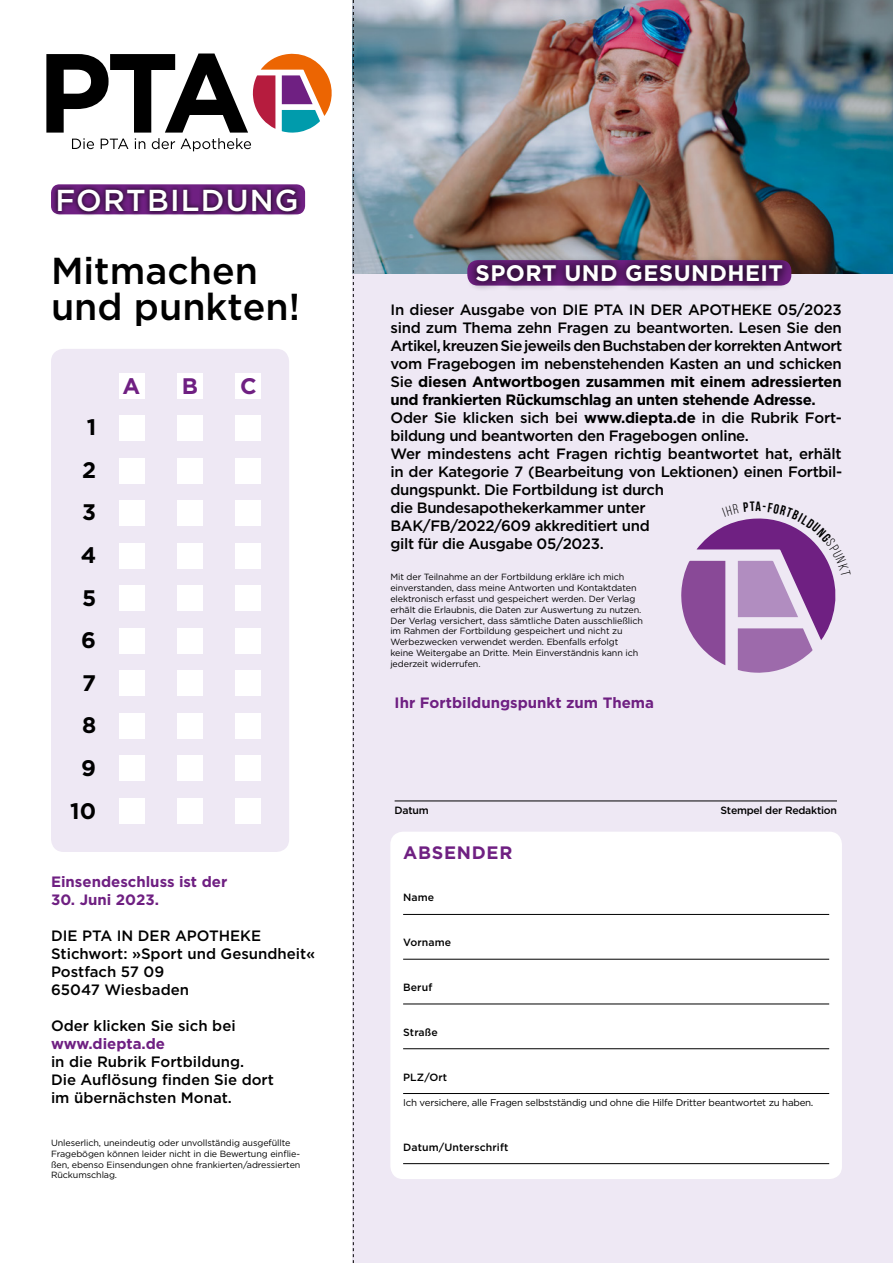
<style>
.page{position:relative;width:893px;height:1263px;background:#fff}
.page>*{position:absolute;margin:0;border:0;box-sizing:border-box;transform-origin:0 0}
.t1{font:500 37.5px/36px "Gotham";color:#000}
.t2{font:500 30.3px "Gotham";letter-spacing:.04em;color:#fff}
.t3{font:700 22.5px "Gotham";letter-spacing:.02em;color:#fff}
.t4{font:700 22.5px/42.6px "Gotham";color:#000;text-align:right}
.t5{font:700 22.5px "Gotham";color:#6f2082}
.t6{font:700 18px "Gotham";letter-spacing:.04em;color:#6f2082}
.t7{font:500 15px/18px "Gotham";letter-spacing:-.025em;color:#000}
.t8{font:500 15px/18px "Gotham";color:#000}
.t9{font:700 15px "Gotham";color:#6f2082}
.t10{font:500 10.5px "Gotham";letter-spacing:.01em;color:#000}
.t11{font:500 10.5px "Gotham";letter-spacing:-.025em;color:#000}
.t12{font:9.75px "Gotham";letter-spacing:-.025em;color:#000}
.t13{font:9px/10.8px "Gotham";letter-spacing:-.01em;color:#000}
.s1{font-weight:700}
.s2{font-size:10.5px}
</style>
<div class="page">
<div style="left:353px;top:0;width:540px;height:1263px;background:#eee8f4"></div>
<hr style="left:395px;top:801px;width:442px;height:1px;background:#000">
<div style="left:390px;top:832px;width:452px;height:347px;background:#fff;border-radius:13px"></div>
<hr style="left:403px;top:914px;width:426px;height:1px;background:#000">
<hr style="left:403px;top:959px;width:426px;height:1px;background:#000">
<hr style="left:403px;top:1004px;width:426px;height:1px;background:#000">
<hr style="left:403px;top:1048px;width:426px;height:1px;background:#000">
<hr style="left:403px;top:1093px;width:426px;height:1px;background:#000">
<hr style="left:403px;top:1163px;width:426px;height:1px;background:#000">
<div style="left:51px;top:349px;width:238px;height:503px;background:#eee8f4;border-radius:13px"></div>
<div style="left:119px;top:373px;width:26px;height:25px;background:#fff"></div>
<div style="left:177px;top:373px;width:26px;height:25px;background:#fff"></div>
<div style="left:235px;top:373px;width:26px;height:25px;background:#fff"></div>
<div style="left:119px;top:415px;width:26px;height:26px;background:#fff"></div>
<div style="left:177px;top:415px;width:26px;height:26px;background:#fff"></div>
<div style="left:235px;top:415px;width:26px;height:26px;background:#fff"></div>
<div style="left:119px;top:458px;width:26px;height:25px;background:#fff"></div>
<div style="left:177px;top:458px;width:26px;height:25px;background:#fff"></div>
<div style="left:235px;top:458px;width:26px;height:25px;background:#fff"></div>
<div style="left:119px;top:500px;width:26px;height:26px;background:#fff"></div>
<div style="left:177px;top:500px;width:26px;height:26px;background:#fff"></div>
<div style="left:235px;top:500px;width:26px;height:26px;background:#fff"></div>
<div style="left:119px;top:543px;width:26px;height:25px;background:#fff"></div>
<div style="left:177px;top:543px;width:26px;height:25px;background:#fff"></div>
<div style="left:235px;top:543px;width:26px;height:25px;background:#fff"></div>
<div style="left:119px;top:585px;width:26px;height:26px;background:#fff"></div>
<div style="left:177px;top:585px;width:26px;height:26px;background:#fff"></div>
<div style="left:235px;top:585px;width:26px;height:26px;background:#fff"></div>
<div style="left:119px;top:628px;width:26px;height:25px;background:#fff"></div>
<div style="left:177px;top:628px;width:26px;height:25px;background:#fff"></div>
<div style="left:235px;top:628px;width:26px;height:25px;background:#fff"></div>
<div style="left:119px;top:670px;width:26px;height:26px;background:#fff"></div>
<div style="left:177px;top:670px;width:26px;height:26px;background:#fff"></div>
<div style="left:235px;top:670px;width:26px;height:26px;background:#fff"></div>
<div style="left:119px;top:713px;width:26px;height:25px;background:#fff"></div>
<div style="left:177px;top:713px;width:26px;height:25px;background:#fff"></div>
<div style="left:235px;top:713px;width:26px;height:25px;background:#fff"></div>
<div style="left:119px;top:755px;width:26px;height:26px;background:#fff"></div>
<div style="left:177px;top:755px;width:26px;height:26px;background:#fff"></div>
<div style="left:235px;top:755px;width:26px;height:26px;background:#fff"></div>
<div style="left:119px;top:798px;width:26px;height:25px;background:#fff"></div>
<div style="left:177px;top:798px;width:26px;height:25px;background:#fff"></div>
<div style="left:235px;top:798px;width:26px;height:25px;background:#fff"></div>
<svg style="left:46px;top:54px;width:286px;height:97px"></svg>
<div style="left:53px;top:184px;width:249px;height:33px;background:#000;opacity:.75"></div>
<img style="left:354px;top:0;width:539px;height:274px">
<div style="left:466px;top:254px;width:327px;height:38px;background:#000;opacity:.75"></div>
<svg style="left:353px;top:0;width:1px;height:1263px"></svg>
<svg style="left:681px;top:518px;width:155px;height:155px"></svg>
<h2 class="t2" style="left:55px;top:180px;width:245px">FORTBILDUNG</h2>
<h1 class="t1" style="left:51px;top:252px;width:251px">Mitmachen und punkten!</h1>
<h3 class="t4" style="left:70px;top:406px;width:27px">1<br>2<br>3<br>4<br>5<br>6<br>7<br>8<br>9<br>10</h3>
<h3 class="t5" style="left:123px;top:371px;width:19px">A</h3>
<h3 class="t5" style="left:182px;top:371px;width:18px">B</h3>
<h3 class="t5" style="left:240px;top:371px;width:18px">C</h3>
<p class="t9" style="left:51px;top:872px;width:178px">Einsendeschluss ist der</p>
<p class="t9" style="left:51px;top:890px;width:110px">30. Juni 2023.</p>
<p class="t8" style="left:51px;top:926px;width:266px">DIE PTA IN DER APOTHEKE<br>Stichwort: »Sport und Gesundheit«<br>Postfach 57 09<br>65047 Wiesbaden</p>
<p class="t8" style="left:51px;top:1016px;width:186px">Oder klicken Sie sich bei</p>
<p class="t9" style="left:51px;top:1034px;width:116px">www.diepta.de</p>
<p class="t8" style="left:51px;top:1052px;width:224px">in die Rubrik Fortbildung.<br>Die Auflösung finden Sie dort im übernächsten Monat.</p>
<p class="t13" style="left:51px;top:1137px;width:251px">Unleserlich, uneindeutig oder unvollständig ausgefüllte Fragebögen können leider nicht in die Bewertung einflie&shy;ßen, ebenso Einsendungen ohne frankierten/adressierten Rückumschlag.</p>
<h3 class="t3" style="left:475px;top:258px;width:309px">SPORT UND GESUNDHEIT</h3>
<p class="t7" style="left:390px;top:300px;width:453px">In dieser Ausgabe von DIE PTA IN DER APOTHEKE 05/2023 sind zum Thema zehn Fragen zu beantworten. Lesen Sie den Artikel, kreuzen Sie jeweils den Buchstaben der korrekten Antwort vom Fragebogen im nebenstehenden Kasten an und schicken Sie <span class="s1">diesen Antwortbogen zusammen mit einem adressierten und frankierten Rückumschlag an unten stehende Adresse.<br></span>Oder Sie klicken sich bei <span class="s1">www.diepta.de</span> in die Rubrik Fort&shy;bildung und beantworten den Fragebogen online.<br>Wer mindestens acht Fragen richtig beantwortet hat, erhält in der Kategorie 7 (Bearbeitung von Lektionen) einen Fortbil&shy;dungspunkt. Die Fortbildung ist durch<br>die Bundesapothekerkammer unter<br>BAK/FB/2022/609 akkreditiert und<br>gilt für die Ausgabe 05/2023.</p>
<p class="t13" style="left:390px;top:572px;width:254px">Mit der Teilnahme an der Fortbildung erkläre ich mich einverstanden, dass meine Antworten und Kontaktdaten elektronisch erfasst und gespeichert werden. Der Verlag erhält die Erlaubnis, die Daten zur Auswertung zu nutzen.<br>Der Verlag versichert, dass sämtliche Daten ausschließlich im Rahmen der Fortbildung gespeichert und nicht zu Werbezwecken verwendet werden. Ebenfalls erfolgt keine Weitergabe an Dritte. Mein Einverständnis kann ich jederzeit widerrufen.</p>
<p class="t9" style="left:395px;top:693px;width:261px">Ihr Fortbildungspunkt zum Thema</p>
<p class="t10" style="left:395px;top:803px;width:36px">Datum</p>
<p class="t11" style="left:720px;top:803px;width:118px">Stempel der Redaktion</p>
<p class="t6" style="left:403px;top:840px;width:111px">ABSENDER</p>
<p class="t10" style="left:403px;top:891px;width:33px">Name</p>
<p class="t10" style="left:403px;top:936px;width:49px">Vorname</p>
<p class="t10" style="left:403px;top:980px;width:31px">Beruf</p>
<p class="t10" style="left:403px;top:1025px;width:36px">Straße</p>
<p class="t10" style="left:403px;top:1070px;width:46px">PLZ/Ort</p>
<p class="t12" style="left:403px;top:1096px;width:412px">Ich versichere, alle Fragen selbstständig und ohne die Hilfe Dritter beantwortet zu haben<span class="s2">.</span></p>
<p class="t10" style="left:403px;top:1140px;width:107px">Datum/Unterschrift</p>
</div>
